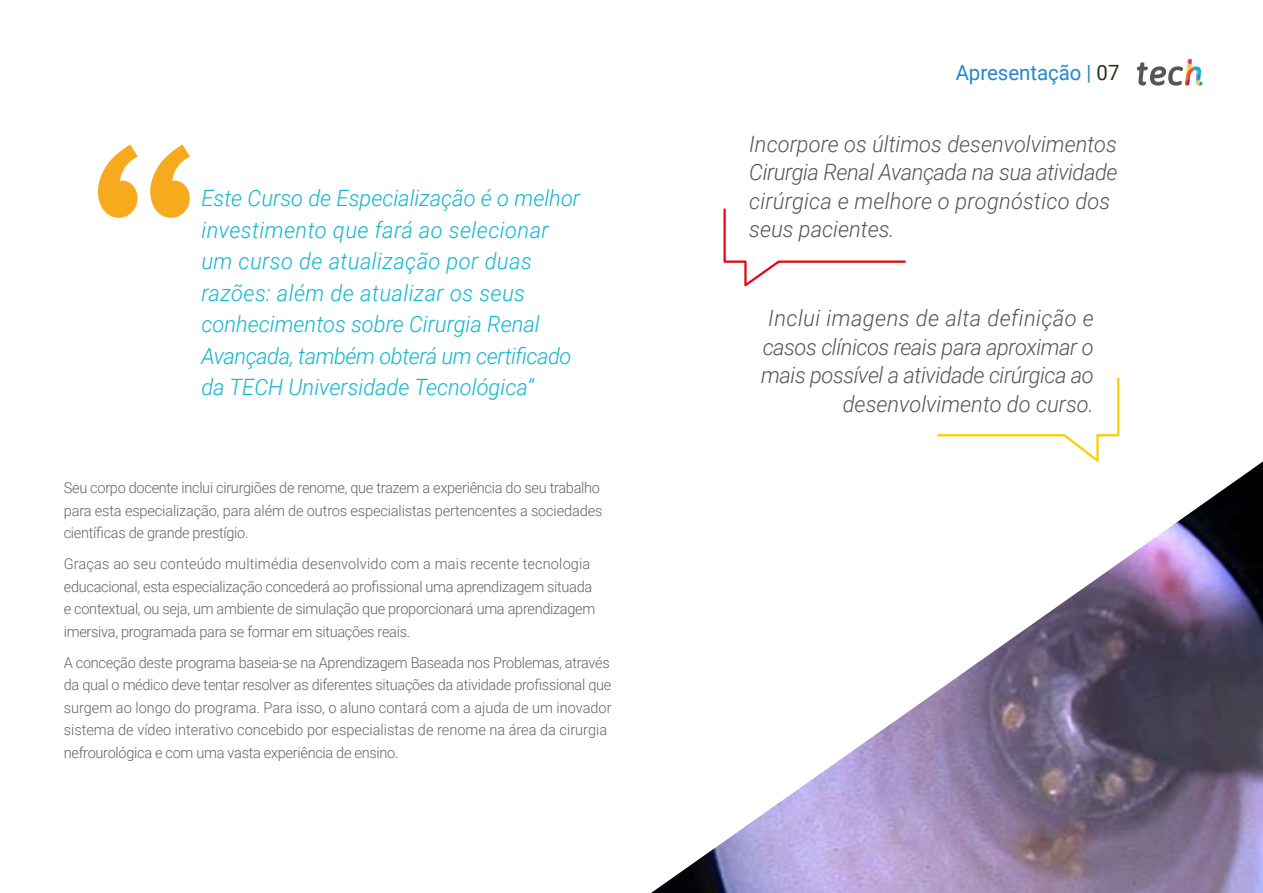
<style>
.page{position:relative;width:1263px;height:893px;background:#fff}
.page>*{position:absolute;margin:0;border:0;box-sizing:border-box;transform-origin:0 0}
.t1{font:italic 300 22.5px/31.5px "Roboto";color:#0fb6cf}
.t2{font:italic 300 22.5px/28.5px "Roboto";letter-spacing:-.02em;color:#52555b;text-align:right}
.t3{font:italic 300 22.5px/28.5px "Roboto";color:#52555b}
.t4{font:21px "Roboto";color:#2488c9}
.t5{font:300 15px/22.5px "Roboto";letter-spacing:-.02em;color:#61646a}
.s1{color:#2289cb}
.s2{color:#312e20}
</style>
<div class="page">
<svg style="left:98px;top:145px;width:92px;height:73px"></svg>
<svg style="left:937px;top:377px;width:183px;height:84px"></svg>
<img style="left:651px;top:461px;width:612px;height:432px">
<svg style="left:723px;top:208px;width:183px;height:79px"></svg>
<svg style="left:1137px;top:59px;width:65px;height:27px"></svg>
<p class="t1" style="left:201px;top:182px;width:380px">Este Curso de Especialização é o melhor investimento que fará ao selecionar um curso de atualização por duas razões: além de atualizar os seus conhecimentos sobre Cirurgia Renal Avançada, também obterá um certificado da TECH Universidade Tecnológica”</p>
<p class="t5" style="left:64px;top:476px;width:540px">Seu corpo docente inclui cirurgiões de renome, que trazem a experiência do seu trabalho para esta especialização, para além de outros especialistas pertencentes a sociedades científicas de grande prestígio.</p>
<p class="t5" style="left:64px;top:552px;width:533px">Graças ao seu conteúdo multimédia desenvolvido com a mais recente tecnologia educacional, esta especialização concederá ao profissional uma aprendizagem situada e contextual, ou seja, um ambiente de simulação que proporcionará uma aprendizagem imersiva, programada para se formar em situações reais.</p>
<p class="t5" style="left:64px;top:650px;width:549px">A conceção deste programa baseia-se na Aprendizagem Baseada nos Problemas, através da qual o médico deve tentar resolver as diferentes situações da atividade profissional que surgem ao longo do programa. Para isso, o aluno contará com a ajuda de um inovador sistema de vídeo interativo concebido por especialistas de renome na área da cirurgia nefrourológica e com uma vasta experiência de ensino.</p>
<h2 class="t4" style="left:956px;top:57px;width:165px">Apresentação <span class="s1">|</span> <span class="s2">07</span></h2>
<h1 class="t3" style="left:749px;top:128px;width:370px">Incorpore os últimos desenvolvimentos Cirurgia Renal Avançada na sua atividade cirúrgica e melhore o prognóstico dos seus pacientes.</h1>
<h1 class="t2" style="left:761px;top:303px;width:334px">Inclui imagens de alta definição e casos clínicos reais para aproximar o mais possível a atividade cirúrgica ao desenvolvimento do curso.</h1>
</div>
